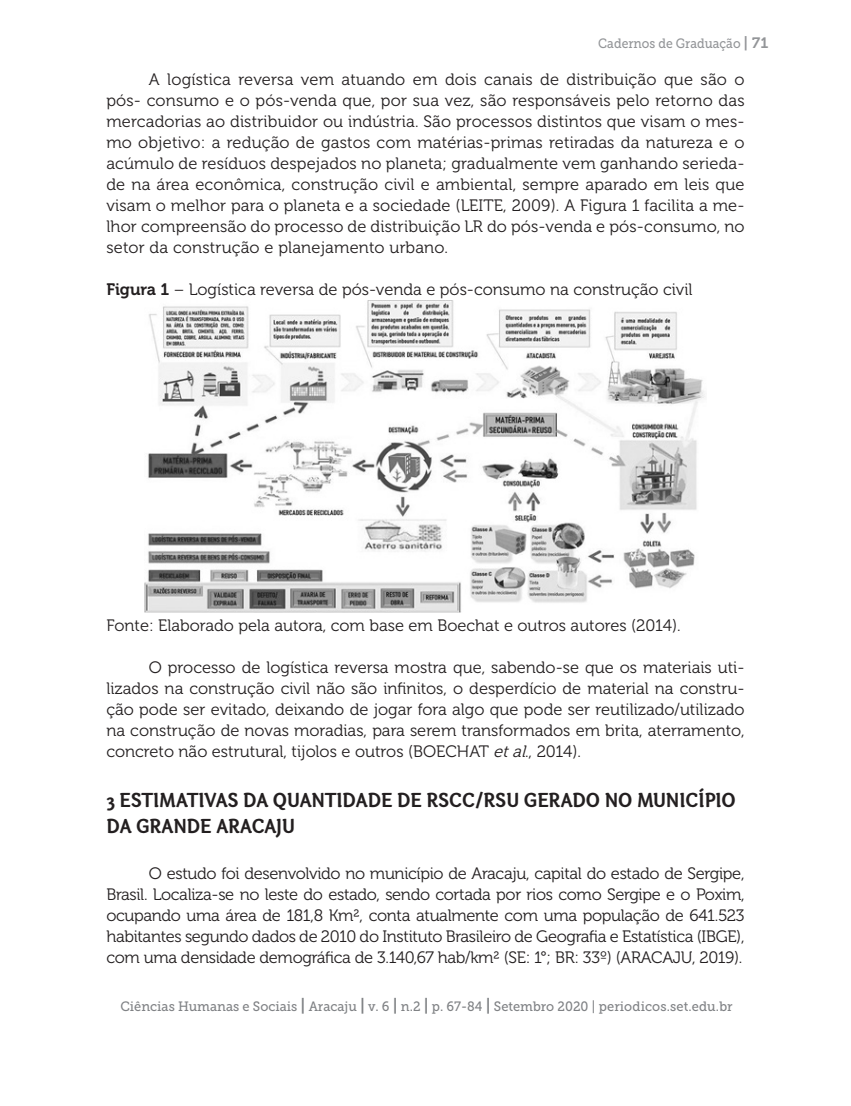
<style>
.page{position:relative;width:851px;height:1106px;background:#fff}
.page>*{position:absolute;margin:0;border:0;box-sizing:border-box;transform-origin:0 0}
.Título_1{font:21px/25.2px "Otari Bold Limited";color:#231f20}
.Texto{font:16.5px/21px "Museo 300";color:#231f20;text-align:justify}
.t1{font:13.5px "Museo Slab 500";color:#808285;scale:.95 1}
.t2{font:13.5px "Museo Slab 500";color:#939598;scale:.9 1}
.s1{font-family:"Museo 700";font-size:15px}
.s2{font-family:"Museo 700"}
.s3{font-style:italic}
.s4{font-family:"Museo 700";font-size:16.5px}
</style>
<div class="page">
<img style="left:144px;top:300px;width:561px;height:312px">
<p class="t2" style="left:598px;top:36px;width:190px">Cadernos de Graduação <span class="s1">| 71</span></p>
<p class="Texto" style="left:106px;top:69px;width:639px;text-indent:43px">A logística reversa vem atuando em dois canais de distribuição que são o pós- consumo e o pós-venda que, por sua vez, são responsáveis pelo retorno das mercadorias ao distribuidor ou indústria. São processos distintos que visam o mes&shy;mo objetivo: a redução de gastos com matérias-primas retiradas da natureza e o acúmulo de resíduos despejados no planeta; gradualmente vem ganhando serieda&shy;de na área econômica, construção civil e ambiental, sempre aparado em leis que visam o melhor para o planeta e a sociedade (LEITE, 2009). A Figura 1 facilita a me&shy;lhor compreensão do processo de distribuição LR do pós-venda e pós-consumo, no setor da construção e planejamento urbano.</p>
<p class="Texto" style="left:106px;top:279px;width:587px"><span class="s2">Figura 1</span> – Logística reversa de pós-venda e pós-consumo na construção civil</p>
<p class="Texto" style="left:106px;top:615px;width:575px">Fonte: Elaborado pela autora, com base em Boechat e outros autores (2014).</p>
<p class="Texto" style="left:106px;top:657px;width:639px;text-indent:43px">O processo de logística reversa mostra que, sabendo-se que os materiais uti&shy;lizados na construção civil não são infinitos, o desperdício de material na constru&shy;ção pode ser evitado, deixando de jogar fora algo que pode ser reutilizado/utilizado na construção de novas moradias, para serem transformados em brita, aterramento, concreto não estrutural, tijolos e outros (BOECHAT <span class="s3">etal</span>., 2014).</p>
<p class="Título_1" style="left:106px;top:787px;width:631px">3 ESTIMATIVAS DA QUANTIDADE DE RSCC/RSU GERADO NO MUNICÍPIO<br>DA GRANDE ARACAJU</p>
<p class="Texto" style="left:106px;top:863px;width:639px;text-indent:43px">O estudo foi desenvolvido no município de Aracaju, capital do estado de Sergipe, Brasil. Localiza-se no leste do estado, sendo cortada por rios como Sergipe e o Poxim, ocupando uma área de 181,8 Km², conta atualmente com uma população de 641.523 habitantes segundo dados de 2010 do Instituto Brasileiro de Geografia e Estatística (IBGE), com uma densidade demográfica de 3.140,67 hab/km² (SE: 1°; BR: 33º) (ARACAJU, 2019).</p>
<p class="t1" style="left:120px;top:999px;width:646px">Ciências Humanas e Sociais <span class="s4">|</span> Aracaju <span class="s4">|</span> v. 6 <span class="s4">|</span> n.2 <span class="s4">|</span> p. 67-84 <span class="s4">|</span> Setembro 2020 | periodicos.set.edu.br</p>
</div>
